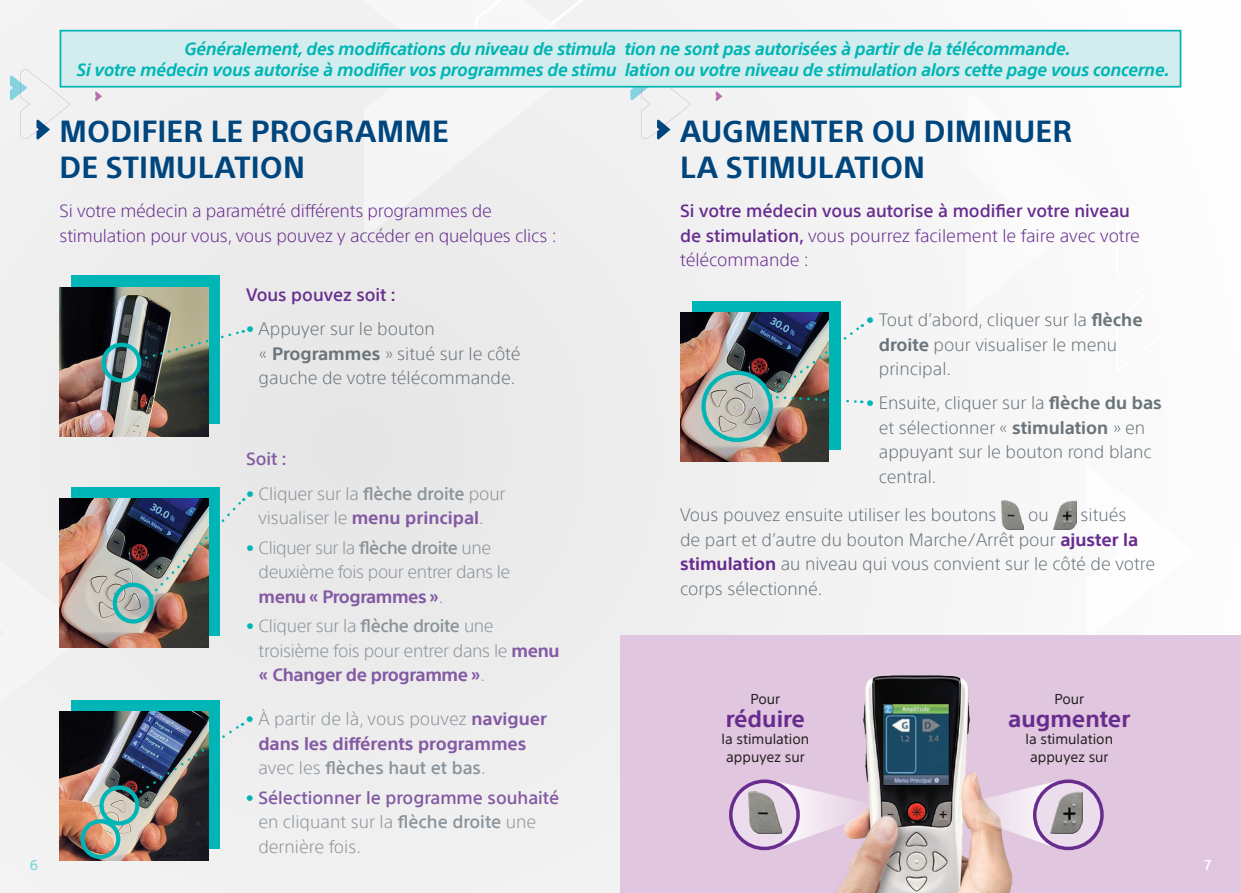
<style>
.page{position:relative;width:1241px;height:893px;background:#fff}
.page>*{position:absolute;margin:0;border:0;box-sizing:border-box;transform-origin:0 0}
.t1{font:700 29.75px/35.7px "SST";letter-spacing:.005em;color:#00467e}
.t2{font:700 22.75px "SST";color:#672c8e}
.t3{font:300 17.5px/24.5px "SST";color:#6a747b}
.t4{font:300 17.5px/24.5px "SST";letter-spacing:-.02em;color:#89939a}
.t5{font:italic 700 17.5px/21px "SST";letter-spacing:-.02em;color:#00b5b5;text-align:center}
.t6{font:500 17.5px/24.5px "SST";color:#672c8e}
.t7{font:300 17.5px/24.5px "SST";letter-spacing:-.01em;color:#672c8e}
.t8{font:700 17.5px/24.5px "SST";color:#835aa3}
.t9{font:500 17.5px/24.5px "SST";color:#835aa3}
.t10{font:14px/17.5px "SST";color:#231f20;text-align:center}
.t11{font:500 14px "SST";color:#85d3e1}
.t12{font:500 14px "SST";color:#fff}
.s1{font-weight:700;color:#00b5b5}
.s2{font-weight:700}
.s3{font-weight:500}
.s4{font-weight:700;color:#835aa3}
.s5{color:#00b5b5}
.s6{font-weight:300;color:#89939a}
.s7{font-weight:500;color:#89939a}
.s8{color:#89939a}
.s9{font-weight:300}
.s10{font-weight:700;color:#672c8e}
</style>
<div class="page">
<div style="left:0;top:0;width:1240px;height:893px;background:#f0eff0"></div>
<div style="left:1086px;top:465px;width:110px;height:170px;background:#fcfbfc"></div>
<div style="left:967px;top:91px;width:138px;height:221px;background:#fafafa"></div>
<div style="left:1115px;top:220px;width:96px;height:154px;background:#fbfbfb"></div>
<svg style="left:473px;top:0;width:123px;height:30px"></svg>
<svg style="left:59px;top:536px;width:30px;height:192px"></svg>
<div style="left:620px;top:635px;width:620px;height:258px;background:#e1c6df"></div>
<svg style="left:95px;top:91px;width:7px;height:10px"></svg>
<svg style="left:10px;top:69px;width:60px;height:70px"></svg>
<div style="left:71px;top:275px;width:149px;height:149px;background:#00b5b5"></div>
<img style="left:60px;top:287px;width:149px;height:149px">
<div style="left:101px;top:343px;width:40px;height:40px;border:4px solid #00b5b5;border-radius:50%"></div>
<svg style="left:139px;top:329px;width:105px;height:32px"></svg>
<div style="left:71px;top:487px;width:149px;height:148px;background:#00b5b5"></div>
<img style="left:60px;top:499px;width:148px;height:148px">
<div style="left:113px;top:583px;width:41px;height:41px;border:4px solid #00b5b5;border-radius:50%"></div>
<img style="left:151px;top:498px;width:93px;height:99px">
<div style="left:71px;top:700px;width:149px;height:149px;background:#00b5b5"></div>
<img style="left:60px;top:712px;width:148px;height:149px">
<div style="left:99px;top:785px;width:40px;height:40px;border:4px solid #00b5b5;border-radius:50%"></div>
<div style="left:80px;top:819px;width:40px;height:40px;border:4px solid #00b5b5;border-radius:50%"></div>
<img style="left:134px;top:723px;width:109px;height:74px">
<img style="left:863px;top:675px;width:150px;height:218px">
<img style="left:837px;top:784px;width:104px;height:109px">
<svg style="left:777px;top:780px;width:111px;height:68px"></svg>
<svg style="left:944px;top:780px;width:109px;height:68px"></svg>
<div style="left:692px;top:301px;width:148px;height:148px;background:#00b5b5"></div>
<svg style="left:715px;top:91px;width:7px;height:10px"></svg>
<svg style="left:630px;top:88px;width:60px;height:51px"></svg>
<img style="left:1001px;top:501px;width:22px;height:29px">
<img style="left:1053px;top:501px;width:22px;height:29px">
<img style="left:680px;top:313px;width:148px;height:148px">
<div style="left:701px;top:371px;width:71px;height:71px;border:4px solid #00b5b5;border-radius:50%"></div>
<div style="left:730px;top:781px;width:68px;height:67px;background:#ecddec;border-radius:50%"></div>
<div style="left:729px;top:779px;width:70px;height:71px;border:4px solid #672c8e;border-radius:50%"></div>
<svg style="left:1034px;top:781px;width:67px;height:67px;background:#dbc8df"></svg>
<div style="left:1032px;top:779px;width:71px;height:71px;border:4px solid #672c8e;border-radius:50%"></div>
<img style="left:769px;top:324px;width:93px;height:80px">
<img style="left:748px;top:791px;width:33px;height:43px">
<img style="left:1050px;top:792px;width:32px;height:41px">
<img style="left:883px;top:705px;width:65px;height:79px">
<div style="left:60px;top:31px;width:1120px;height:56px;background:#d3eced"></div>
<div style="left:60px;top:30px;width:1121px;height:58px;border:2px solid #00b5b5"></div>
<p class="t5" style="left:77px;top:38px;width:1094px">Généralement, des modifications du niveau de stimula tion ne sont pas autorisées à partir de la télécommande.<br>Si votre médecin vous autorise à modifier vos programmes de stimu lation ou votre niveau de stimulation alors cette page vous concerne.</p>
<h1 class="t1" style="left:60px;top:113px;width:391px">MODIFIER LE PROGRAMME<br>DE STIMULATION</h1>
<p class="t7" style="left:60px;top:198px;width:499px">Si votre médecin a paramétré différents programmes de stimulation pour vous, vous pouvez y accéder en quelques clics :</p>
<p class="t6" style="left:246px;top:282px;width:152px">Vous pouvez soit :</p>
<p class="t3" style="left:258px;top:317px;width:263px;text-indent:-13px"><span class="s1">•</span> Appuyer sur le bouton<br>« <span class="s2">Programmes</span> » situé sur le côté gauche de votre télécommande.</p>
<p class="t9" style="left:246px;top:446px;width:43px">Soit :</p>
<p class="t4" style="left:246px;top:481px;width:261px;text-align:center"><span class="s1">•</span> Cliquer sur la <span class="s3">flèche droite</span> pour visualiser le <span class="s4">menu principal</span>.</p>
<p class="t4" style="left:258px;top:535px;width:253px;text-indent:-13px"><span class="s1">•</span> Cliquer sur la <span class="s3">flèche droite</span> une deuxième fois pour entrer dans le <span class="s4">menu « Programmes »</span>.</p>
<p class="t4" style="left:258px;top:613px;width:302px;text-indent:-13px"><span class="s1">•</span> Cliquer sur la <span class="s3">flèche droite</span> une troisième fois pour entrer dans le <span class="s4">menu « Changer de programme »</span>.</p>
<p class="t8" style="left:258px;top:707px;width:290px;text-indent:-13px"><span class="s5">•</span> <span class="s6">À partir de là, vous pouvez</span> naviguer dans les différents programmes <span class="s6">avec les</span> <span class="s7">flèches haut et bas</span><span class="s6">.</span></p>
<p class="t9" style="left:258px;top:785px;width:302px;text-indent:-13px"><span class="s1">•</span> Sélectionner le programme souhaité <span class="s6">en cliquant sur la</span> <span class="s8">flèche droite</span> <span class="s6">une dernière fois.</span></p>
<h1 class="t1" style="left:680px;top:113px;width:393px">AUGMENTER OU DIMINUER<br>LA STIMULATION</h1>
<p class="t6" style="left:680px;top:198px;width:461px">Si votre médecin vous autorise à modifier votre niveau de stimulation, <span class="s9">vous pourrez facilement le faire avec votre télécommande :</span></p>
<p class="t3" style="left:878px;top:307px;width:265px;text-indent:-13px"><span class="s1">•</span> Tout d’abord, cliquer sur la <span class="s2">flèche droite</span> pour visualiser le menu principal.</p>
<p class="t3" style="left:878px;top:391px;width:284px;text-indent:-13px"><span class="s1">•</span> Ensuite, cliquer sur la <span class="s2">flèche du bas </span>et sélectionner « <span class="s2">stimulation</span> » en appuyant sur le bouton rond blanc central.</p>
<p class="t3" style="left:680px;top:502px;width:318px">Vous pouvez ensuite utiliser les boutons</p>
<p class="t3" style="left:1028px;top:502px;width:22px">ou</p>
<p class="t3" style="left:680px;top:502px;width:476px;text-indent:400px">situés<br>de part et d’autre du bouton Marche/Arrêt pour <span class="s10">ajuster la stimulation</span> au niveau qui vous convient sur le côté de votre corps sélectionné.</p>
<p class="t10" style="left:750px;top:690px;width:31px">Pour</p>
<h2 class="t2" style="left:725px;top:705px;width:80px">réduire</h2>
<p class="t10" style="left:721px;top:730px;width:89px">la stimulation appuyez sur</p>
<p class="t10" style="left:1054px;top:690px;width:31px">Pour</p>
<h2 class="t2" style="left:1008px;top:705px;width:124px">augmenter</h2>
<p class="t10" style="left:1025px;top:730px;width:89px">la stimulation appuyez sur</p>
<p class="t11" style="left:30px;top:856px;width:10px">6</p>
<p class="t12" style="left:1203px;top:856px;width:9px">7</p>
</div>
